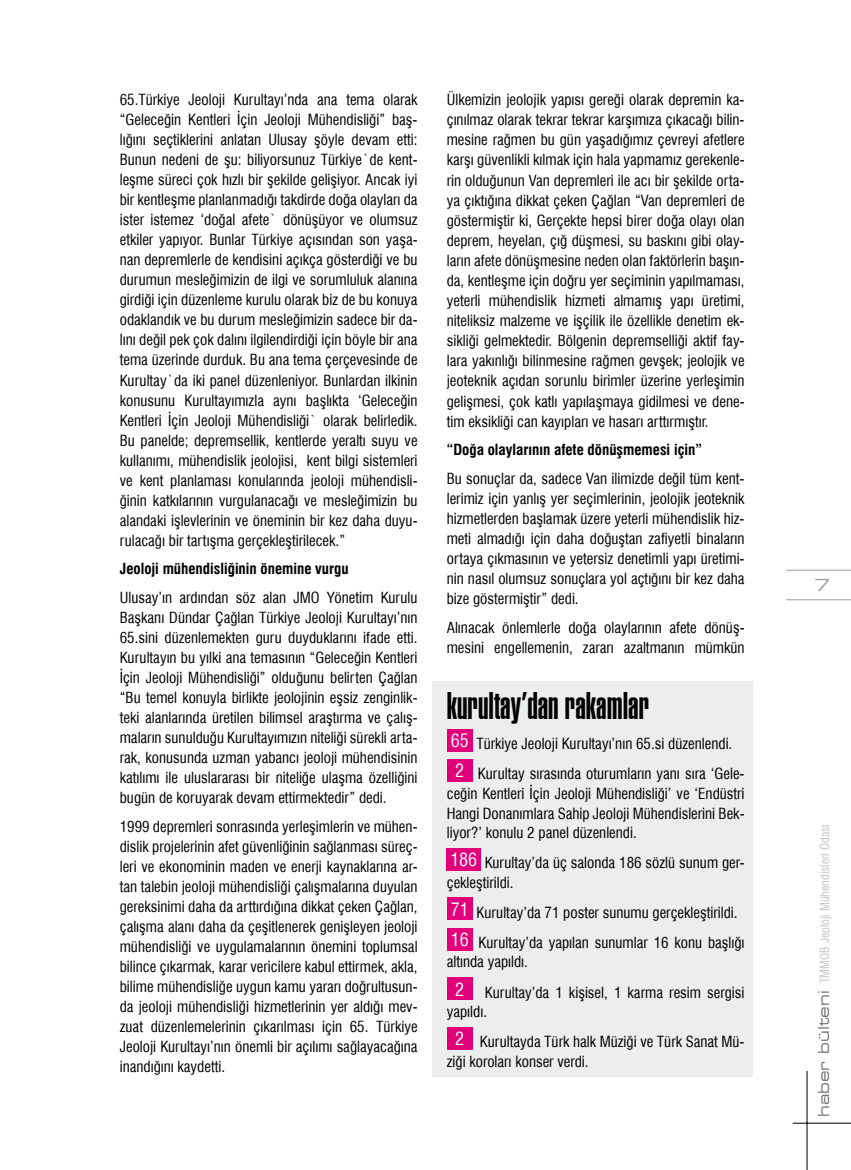
<style>
.page{position:relative;width:851px;height:1170px;background:#fff}
.page>*{position:absolute;margin:0;border:0;box-sizing:border-box;transform-origin:0 0}
.t1{font:700 37.5px "TFF Hlv Ult Cmprs";color:#000}
.t2{font:condensed 18px "Swiss 721 BT";color:#fff}
.t3{font:expanded 16.5px "Square 721 BT";color:#9c9e9f}
.t4{font:condensed 15px/20px "Swiss 721 BT";color:#000;text-align:justify}
.t5{font:700 condensed 15px "Swiss 721 BT";color:#000}
.t6{font:12px "Swiss 721 Condensed BT";color:#c6c7c8}
.s1{font-size:18px;color:#fff}
.s2{font-family:"Square 721 BT";font-stretch:expanded;font-size:15px;color:#707172}
</style>
<div class="page">
<hr style="left:786px;top:569px;width:64px;height:1px;background:#9c9e9f">
<hr style="left:786px;top:599px;width:64px;height:1px;background:#9c9e9f">
<hr style="left:792px;top:1122px;width:58px;height:1px;background:#000">
<hr style="left:806px;top:1070px;width:1px;height:99px;background:#000">
<div style="left:432px;top:680px;width:320px;height:396px;background:#eceded"></div>
<div style="left:446px;top:729px;width:26px;height:22px;background:#e2007a"></div>
<div style="left:446px;top:759px;width:26px;height:22px;background:#e2007a"></div>
<div style="left:446px;top:848px;width:34px;height:22px;background:#e2007a"></div>
<div style="left:446px;top:897px;width:26px;height:22px;background:#e2007a"></div>
<div style="left:446px;top:927px;width:26px;height:23px;background:#e2007a"></div>
<div style="left:446px;top:977px;width:26px;height:22px;background:#e2007a"></div>
<div style="left:446px;top:1027px;width:26px;height:22px;background:#e2007a"></div>
<p class="t4" style="left:120px;top:90px;width:299px">65.Türkiye Jeoloji Kurultayı’nda ana tema olarak “Geleceğin Kentleri İçin Jeoloji Mühendisliği” baş&shy;lığını seçtiklerini anlatan Ulusay şöyle devam etti:<br>Bunun nedeni de şu: biliyorsunuz Türkiye`de kent&shy;leşme süreci çok hızlı bir şekilde gelişiyor. Ancak iyi bir kentleşme planlanmadığı takdirde doğa olayları da ister istemez ‘doğal afete` dönüşüyor ve olumsuz etkiler yapıyor. Bunlar Türkiye açısından son yaşa&shy;nan depremlerle de kendisini açıkça gösterdiği ve bu durumun mesleğimizin de ilgi ve sorumluluk alanına girdiği için düzenleme kurulu olarak biz de bu konuya odaklandık ve bu durum mesleğimizin sadece bir da&shy;lını değil pek çok dalını ilgilendirdiği için böyle bir ana tema üzerinde durduk. Bu ana tema çerçevesinde de Kurultay`da iki panel düzenleniyor. Bunlardan ilkinin konusunu Kurultayımızla aynı başlıkta ‘Geleceğin Kentleri İçin Jeoloji Mühendisliği` olarak belirledik.<br>Bu panelde; depremsellik, kentlerde yeraltı suyu ve kullanımı, mühendislik jeolojisi, kent bilgi sistemleri ve kent planlaması konularında jeoloji mühendisli&shy;ğinin katkılarının vurgulanacağı ve mesleğimizin bu alandaki işlevlerinin ve öneminin bir kez daha duyu&shy;rulacağı bir tartışma gerçekleştirilecek.”</p>
<p class="t5" style="left:120px;top:560px;width:230px">Jeoloji mühendisliğinin önemine vurgu</p>
<p class="t4" style="left:120px;top:587px;width:299px">Ulusay’ın ardından söz alan JMO Yönetim Kurulu Başkanı Dündar Çağlan Türkiye Jeoloji Kurultayı’nın 65.sini düzenlemekten guru duyduklarını ifade etti.<br>Kurultayın bu yılki ana temasının “Geleceğin Kentleri İçin Jeoloji Mühendisliği” olduğunu belirten Çağlan “Bu temel konuyla birlikte jeolojinin eşsiz zenginlik&shy;teki alanlarında üretilen bilimsel araştırma ve çalış&shy;maların sunulduğu Kurultayımızın niteliği sürekli arta&shy;rak, konusunda uzman yabancı jeoloji mühendisinin katılımı ile uluslararası bir niteliğe ulaşma özelliğini bugün de koruyarak devam ettirmektedir” dedi.</p>
<p class="t4" style="left:120px;top:816px;width:299px">1999 depremleri sonrasında yerleşimlerin ve mühen&shy;dislik projelerinin afet güvenliğinin sağlanması süreç&shy;leri ve ekonominin maden ve enerji kaynaklarına ar&shy;tan talebin jeoloji mühendisliği çalışmalarına duyulan gereksinimi daha da arttırdığına dikkat çeken Çağlan, çalışma alanı daha da çeşitlenerek genişleyen jeoloji mühendisliği ve uygulamalarının önemini toplumsal bilince çıkarmak, karar vericilere kabul ettirmek, akla, bilime mühendisliğe uygun kamu yararı doğrultusun&shy;da jeoloji mühendisliği hizmetlerinin yer aldığı mev&shy;zuat düzenlemelerinin çıkarılması için 65. Türkiye Jeoloji Kurultayı’nın önemli bir açılımı sağlayacağına inandığını kaydetti.</p>
<p class="t4" style="left:446px;top:90px;width:299px">Ülkemizin jeolojik yapısı gereği olarak depremin ka&shy;çınılmaz olarak tekrar tekrar karşımıza çıkacağı bilin&shy;mesine rağmen bu gün yaşadığımız çevreyi afetlere karşı güvenlikli kılmak için hala yapmamız gerekenle&shy;rin olduğunun Van depremleri ile acı bir şekilde orta&shy;ya çıktığına dikkat çeken Çağlan “Van depremleri de göstermiştir ki, Gerçekte hepsi birer doğa olayı olan deprem, heyelan, çığ düşmesi, su baskını gibi olay&shy;ların afete dönüşmesine neden olan faktörlerin başın&shy;da, kentleşme için doğru yer seçiminin yapılmaması, yeterli mühendislik hizmeti almamış yapı üretimi, niteliksiz malzeme ve işçilik ile özellikle denetim ek&shy;sikliği gelmektedir. Bölgenin depremselliği aktif fay&shy;lara yakınlığı bilinmesine rağmen gevşek; jeolojik ve jeoteknik açıdan sorunlu birimler üzerine yerleşimin gelişmesi, çok katlı yapılaşmaya gidilmesi ve dene&shy;tim eksikliği can kayıpları ve hasarı arttırmıştır.</p>
<p class="t5" style="left:446px;top:441px;width:257px">“Doğa olaylarının afete dönüşmemesi için”</p>
<p class="t4" style="left:446px;top:468px;width:299px">Bu sonuçlar da, sadece Van ilimizde değil tüm kent&shy;lerimiz için yanlış yer seçimlerinin, jeolojik jeoteknik hizmetlerden başlamak üzere yeterli mühendislik hiz&shy;meti almadığı için daha doğuştan zafiyetli binaların ortaya çıkmasının ve yetersiz denetimli yapı üretimi&shy;nin nasıl olumsuz sonuçlara yol açtığını bir kez daha bize göstermiştir” dedi.</p>
<p class="t4" style="left:446px;top:617px;width:299px">Alınacak önlemlerle doğa olaylarının afete dönüş&shy;mesini engellemenin, zararı azaltmanın mümkün</p>
<h1 class="t1" style="left:446px;top:684px;width:204px">kurultay’dan rakamlar</h1>
<p class="t4" style="left:450px;top:728px;width:295px;line-height:30.2px"><span class="s1">65</span> Türkiye Jeoloji Kurultayı’nın 65.si düzenlendi.<br><span class="s1">2</span> Kurultay sırasında oturumların yanı sıra ‘Gele-</p>
<p class="t4" style="left:446px;top:783px;width:299px;line-height:19.5px">ceğin Kentleri İçin Jeoloji Mühendisliği’ ve ‘Endüstri Hangi Donanımlara Sahip Jeoloji Mühendislerini Bek&shy;liyor?’ konulu 2 panel düzenlendi.</p>
<p class="t4" style="left:446px;top:852px;width:299px;line-height:19.5px"><span class="s1">186</span> Kurultay’da üç salonda 186 sözlü sunum ger&shy;çekleştirildi.</p>
<p class="t4" style="left:450px;top:897px;width:295px;line-height:30.2px"><span class="s1">71</span> Kurultay’da 71 poster sunumu gerçekleştirildi.<br><span class="s1">16</span> Kurultay’da yapılan sunumlar 16 konu başlığı</p>
<p class="t4" style="left:446px;top:951px;width:83px">altında yapıldı.</p>
<p class="t2" style="left:455px;top:978px;width:10px">2</p>
<p class="t4" style="left:446px;top:982px;width:299px;line-height:19.5px;text-indent:38px">Kurultay’da 1 kişisel, 1 karma resim sergisi yapıldı.</p>
<p class="t4" style="left:446px;top:1031px;width:299px;line-height:19.5px;text-indent:8px"><span class="s1">2</span> Kurultayda Türk halk Müziği ve Türk Sanat Mü&shy;ziği koroları konser verdi.</p>
<p class="t3" style="left:813px;top:575px;width:17px">7</p>
<p class="t6" style="left:817px;top:1116px;width:294px;rotate:-90deg"><span class="s2">haber bülteni</span> TMMOB Jeoloji Mühendisleri Odasý</p>
</div>
